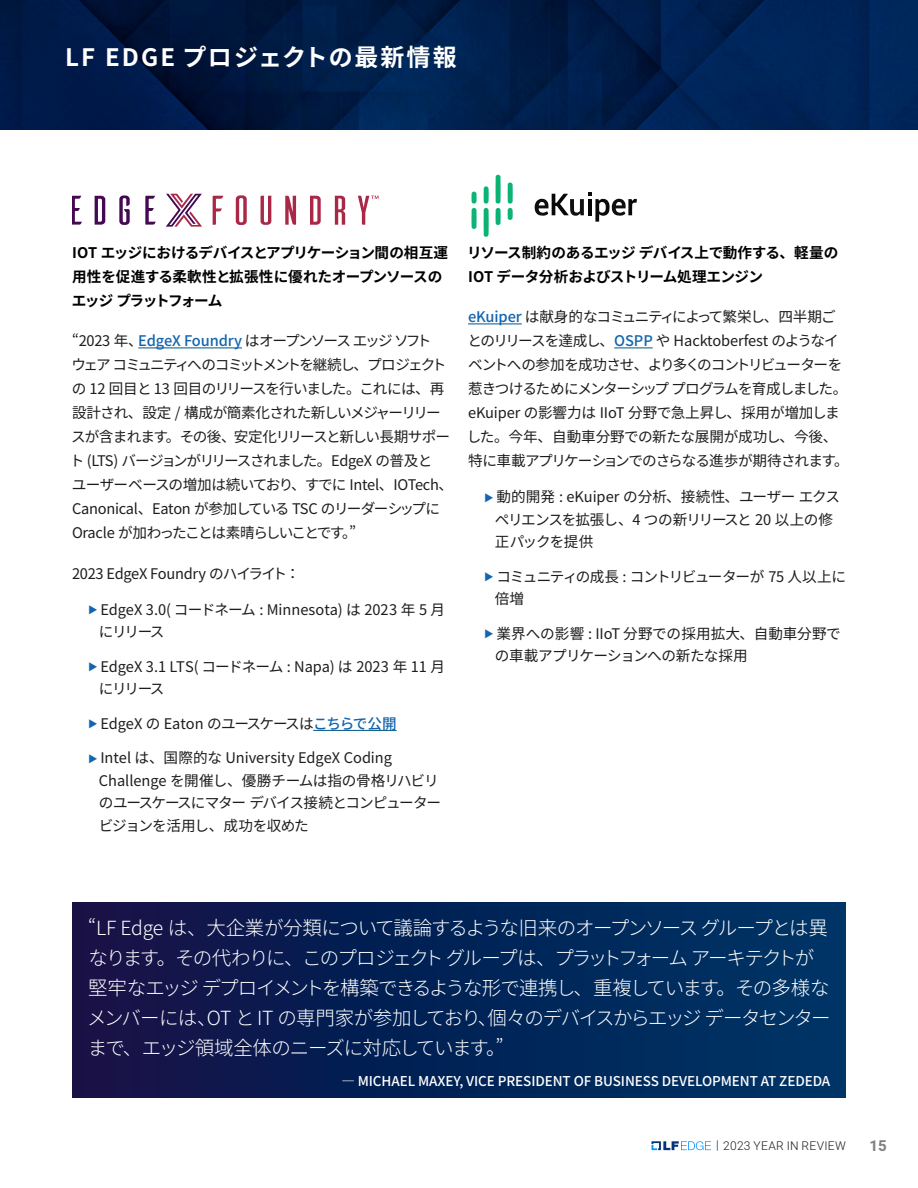
<style>
.page{position:relative;width:918px;height:1188px;background:#fff}
.page>*{position:absolute;margin:0;border:0;box-sizing:border-box;transform-origin:0 0}
.t1{font:700 24px "Noto Sans CJ Kjp";letter-spacing:.085em;color:#fff}
.t2{font:300 19.5px/30px "Noto Sans CJ Kjp";letter-spacing:-.08em;color:#fff}
.t3{font:700 15px "Heebo";color:#818383}
.t4{font:14.7px/24px "Noto Sans CJ Kjp";letter-spacing:-.075em;color:#1d1d1d}
.t5{font:14.7px/24px "Noto Sans CJ Kjp";letter-spacing:-.045em;color:#1d1d1d}
.t6{font:14.7px/22.5px "Noto Sans CJ Kjp";letter-spacing:-.02em;color:#1d1d1d}
.t7{font:700 14.7px/24px "Noto Sans CJ Kjp";letter-spacing:-.035em;color:#000}
.t8{font:14.7px/22.5px "Noto Sans CJ Kjp";letter-spacing:-.025em;color:#1d1d1d}
.t9{font:14.7px "Noto Sans CJ Kjp";letter-spacing:-.015em;color:#1d1d1d}
.t10{font:14.7px/22.5px "Noto Sans CJ Kjp";letter-spacing:-.005em;color:#1d1d1d}
.t11{font:14.7px/22.5px "Noto Sans CJ Kjp";letter-spacing:-.01em;color:#1d1d1d}
.t12{font:14.7px/22.5px "Noto Sans CJ Kjp";letter-spacing:-.08em;color:#1d1d1d}
.t13{font:500 13.5px "Noto Sans CJ Kjp";letter-spacing:-.005em;color:#fff}
.t14{font:300 12px "Heebo";letter-spacing:.025em;color:#1d1d1d}
.s1{font-weight:500;color:#1265ae}
.s2{font-family:"Proxima Nova";color:#1265ae}
</style>
<div class="page">
<img style="left:0;top:0;width:918px;height:130px">
<hr style="left:468px;top:324px;width:54px;height:1px;background:#005884">
<hr style="left:614px;top:348px;width:39px;height:1px;background:#005884">
<svg style="left:534px;top:192px;width:103px;height:30px"></svg>
<hr style="left:588px;top:199px;width:4px;height:16px;background:#000">
<svg style="left:471px;top:191px;width:6px;height:38px"></svg>
<svg style="left:484px;top:186px;width:5px;height:51px"></svg>
<svg style="left:496px;top:174px;width:5px;height:51px"></svg>
<svg style="left:508px;top:182px;width:5px;height:38px"></svg>
<hr style="left:138px;top:348px;width:104px;height:1px;background:#005884">
<hr style="left:313px;top:730px;width:84px;height:1px;background:#005884">
<svg style="left:72px;top:196px;width:10px;height:29px"></svg>
<svg style="left:95px;top:196px;width:10px;height:29px"></svg>
<svg style="left:119px;top:195px;width:11px;height:30px"></svg>
<svg style="left:145px;top:196px;width:11px;height:29px"></svg>
<svg style="left:166px;top:194px;width:36px;height:33px"></svg>
<svg style="left:213px;top:196px;width:10px;height:29px"></svg>
<svg style="left:236px;top:195px;width:11px;height:30px"></svg>
<svg style="left:261px;top:196px;width:10px;height:29px"></svg>
<svg style="left:285px;top:196px;width:11px;height:29px"></svg>
<svg style="left:310px;top:196px;width:11px;height:29px"></svg>
<svg style="left:335px;top:196px;width:10px;height:29px"></svg>
<svg style="left:358px;top:196px;width:20px;height:29px"></svg>
<div style="left:72px;top:902px;width:774px;height:196px;background:linear-gradient(to right,#121046,#003566)"></div>
<svg style="left:652px;top:1141px;width:59px;height:9px"></svg>
<h1 class="t1" style="left:65px;top:44px;width:393px">LF EDGE プロジェクトの最新情報</h1>
<p class="t7" style="left:72px;top:241px;width:378px">IOT エッジにおけるデバイスとアプリケーション間の相互運用性を促進する柔軟性と拡張性に優れたオープンソースのエッジ プラットフォーム</p>
<p class="t4" style="left:70px;top:329px;width:385px">“2023 年、<span class="s1">EdgeX Foundry</span> はオープンソース エッジ ソフト<br>ウェア コミュニティへのコミットメントを継続し、プロジェクトの 12 回目と 13 回目のリリースを行いました。これには、再設計され、設定 / 構成が簡素化された新しいメジャーリリースが含まれます。その後、安定化リリースと新しい長期サポート (LTS) バージョンがリリースされました。EdgeX の普及と<br>ユーザーベースの増加は続いており、すでに Intel、IOTech、Canonical、Eaton が参加している TSC のリーダーシップにOracle が加わったことは素晴らしいことです。”</p>
<p class="t9" style="left:72px;top:565px;width:230px">2023 EdgeX Foundry のハイライト：</p>
<p class="t10" style="left:99px;top:599px;width:348px;text-indent:-11px"><span class="s2">⊲</span> EdgeX 3.0( コードネーム : Minnesota) は 2023 年 5 月にリリース</p>
<p class="t11" style="left:99px;top:656px;width:348px;text-indent:-11px"><span class="s2">⊲</span> EdgeX 3.1 LTS( コードネーム : Napa) は 2023 年 11 月にリリース</p>
<p class="t9" style="left:88px;top:715px;width:310px"><span class="s2">⊲</span> EdgeX の Eaton のユースケースは<span class="s1">こちらで公開</span></p>
<p class="t6" style="left:99px;top:747px;width:344px;text-indent:-11px"><span class="s2">⊲</span> Intel は、国際的な University EdgeX Coding<br>Challenge を開催し、優勝チームは指の骨格リハビリのユースケースにマター デバイス接続とコンピュータービジョンを活用し、成功を収めた</p>
<p class="t7" style="left:467px;top:241px;width:373px">リソース制約のあるエッジ デバイス上で動作する、軽量の<br>IOT データ分析およびストリーム処理エンジン</p>
<p class="t5" style="left:467px;top:305px;width:383px"><span class="s1">eKuiper</span> は献身的なコミュニティによって繁栄し、四半期ごとのリリースを達成し、<span class="s1">OSPP</span> や Hacktoberfest のようなイベントへの参加を成功させ、より多くのコントリビューターを惹きつけるためにメンターシップ プログラムを育成しました。eKuiper の影響力は IIoT 分野で急上昇し、採用が増加しました。今年、自動車分野での新たな展開が成功し、今後、特に車載アプリケーションでのさらなる進歩が期待されます。</p>
<p class="t8" style="left:495px;top:486px;width:347px;text-indent:-11px"><span class="s2">⊲</span> 動的開発 : eKuiper の分析、接続性、ユーザー エクスペリエンスを拡張し、4 つの新リリースと 20 以上の修正パックを提供</p>
<p class="t12" style="left:495px;top:566px;width:353px;text-indent:-11px"><span class="s2">⊲</span> コミュニティの成長 : コントリビューターが 75 人以上に倍増</p>
<p class="t6" style="left:495px;top:623px;width:347px;text-indent:-11px"><span class="s2">⊲</span> 業界への影響 : IIoT 分野での採用拡大、自動車分野での車載アプリケーションへの新たな採用</p>
<h2 class="t2" style="left:87px;top:913px;width:745px">“LF Edge は、大企業が分類について議論するような旧来のオープンソース グループとは異なります。その代わりに、このプロジェクト グループは、プラットフォーム アーキテクトが堅牢なエッジ デプロイメントを構築できるような形で連携し、重複しています。その多様なメンバーには、OT と IT の専門家が参加しており、個々のデバイスからエッジ データセンターまで、エッジ領域全体のニーズに対応しています。”</h2>
<p class="t13" style="left:341px;top:1074px;width:490px">— MICHAEL MAXEY, VICE PRESIDENT OF BUSINESS DEVELOPMENT AT ZEDEDA</p>
<p class="t14" style="left:716px;top:1138px;width:131px">| 2023 YEAR IN REVIEW</p>
<p class="t3" style="left:869px;top:1135px;width:19px">15</p>
</div>
